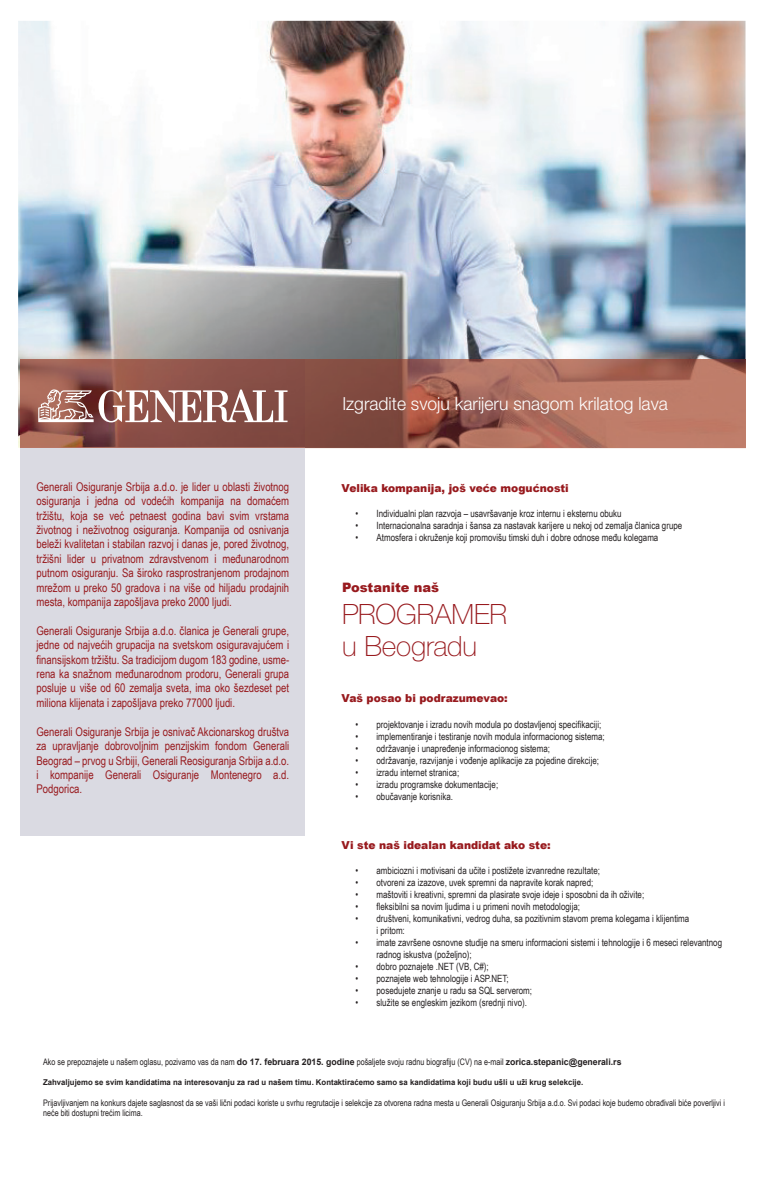
<style>
.page{position:relative;width:768px;height:1177px;background:#fff}
.page>*{position:absolute;margin:0;border:0;box-sizing:border-box;transform-origin:0 0}
.t1{font:100 28px/32px "Helvetica Neue";letter-spacing:-.005em;color:#981a1e}
.t2{font:300 18px "Helvetica Neue";color:#fff}
.t3{font:900 13px "Arial";color:#981a1e}
.t4{font:12px/14.4px "Arial Narrow";color:#981a1e;text-align:justify}
.t5{font:900 11px "Arial";color:#981a1e}
.t6{font:10px/12px "Arial Narrow";color:#231f20}
.t7{font:9px/10.8px "Arial Narrow";color:#231f20}
.t8{font:700 8px "Arial";color:#231f20}
.s1{font-family:"Arial";font-weight:700}
</style>
<div class="page">
<img style="left:18px;top:21px;width:728px;height:427px">
<div style="left:20px;top:448px;width:285px;height:387px;background:#dadae2"></div>
<img style="left:305px;top:359px;width:441px;height:89px">
<hr style="left:20px;top:448px;width:285px;height:1px;background:#b87666">
<img style="left:20px;top:359px;width:285px;height:89px">
<svg style="left:38px;top:389px;width:250px;height:33px"></svg>
<p class="t4" style="left:37px;top:479px;width:254px">Generali Osiguranje Srbija a.d.o. je lider u oblasti životnog osiguranja i jedna od vodećih kompanija na domaćem tržištu, koja se već petnaest godina bavi svim vrstama životnog i neživotnog osiguranja. Kompanija od osnivanja beleži kvalitetan i stabilan razvoj i danas je, pored životnog, tržišni lider u privatnom zdravstvenom i međunarodnom putnom osiguranju. Sa široko rasprostranjenom prodajnom mrežom u preko 50 gradova i na više od hiljadu prodajnih mesta, kompanija zapošljava preko 2000 ljudi.</p>
<p class="t4" style="left:37px;top:623px;width:254px">Generali Osiguranje Srbija a.d.o. članica je Generali grupe, jedne od najvećih grupacija na svetskom osiguravajućem i finansijskom tržištu. Sa tradicijom dugom 183 godine, usme&shy;rena ka snažnom međunarodnom prodoru, Generali grupa posluje u više od 60 zemalja sveta, ima oko šezdeset pet miliona klijenata i zapošljava preko 77000 ljudi.</p>
<p class="t4" style="left:37px;top:723px;width:254px">Generali Osiguranje Srbija je osnivač Akcionarskog društva za upravljanje dobrovoljnim penzijskim fondom Generali Beograd – prvog u Srbiji, Generali Reosiguranja Srbija a.d.o. i kompanije Generali Osiguranje Montenegro a.d.<br>Podgorica.</p>
<h2 class="t2" style="left:342px;top:393px;width:327px">Izgradite svoju karijeru snagom krilatog lava</h2>
<p class="t5" style="left:342px;top:480px;width:229px">Velika kompanija, još veće mogućnosti</p>
<p class="t6" style="left:356px;top:507px;width:268px">• Individualni plan razvoja – usavršavanje kroz internu i eksternu obuku</p>
<p class="t6" style="left:356px;top:519px;width:328px">• Internacionalna saradnja i šansa za nastavak karijere u nekoj od zemalja članica grupe</p>
<p class="t6" style="left:356px;top:531px;width:304px">• Atmosfera i okruženje koji promovišu timski duh i dobre odnose među kolegama</p>
<h3 class="t3" style="left:342px;top:578px;width:99px">Postanite naš</h3>
<h1 class="t1" style="left:342px;top:598px;width:167px">PROGRAMER u Beogradu</h1>
<p class="t5" style="left:342px;top:690px;width:168px">Vaš posao bi podrazumevao:</p>
<p class="t6" style="left:356px;top:717px;width:247px">• projektovanje i izradu novih modula po dostavljenoj specifikaciji;</p>
<p class="t6" style="left:356px;top:729px;width:251px">• implementiranje i testiranje novih modula informacionog sistema;</p>
<p class="t6" style="left:356px;top:741px;width:196px">• održavanje i unapređenje informacionog sistema;</p>
<p class="t6" style="left:356px;top:753px;width:245px">• održavanje, razvijanje i vođenje aplikacije za pojedine direkcije;</p>
<p class="t6" style="left:356px;top:765px;width:105px">• izradu internet stranica;</p>
<p class="t6" style="left:356px;top:777px;width:144px">• izradu programske dokumentacije;</p>
<p class="t6" style="left:356px;top:789px;width:99px">• obučavanje korisnika.</p>
<p class="t5" style="left:342px;top:836px;width:211px">Vi ste naš idealan kandidat ako ste:</p>
<p class="t6" style="left:356px;top:864px;width:246px">• ambiciozni i motivisani da učite i postižete izvanredne rezultate;</p>
<p class="t6" style="left:356px;top:876px;width:239px">• otvoreni za izazove, uvek spremni da napravite korak napred;</p>
<p class="t6" style="left:356px;top:888px;width:290px">• maštoviti i kreativni, spremni da plasirate svoje ideje i sposobni da ih oživite;</p>
<p class="t6" style="left:356px;top:900px;width:226px">• fleksibilni sa novim ljudima i u primeni novih metodologija;</p>
<p class="t6" style="left:377px;top:912px;width:314px;text-indent:-21px">• društveni, komunikativni, vedrog duha, sa pozitivnim stavom prema kolegama i klijentima i pritom:</p>
<p class="t6" style="left:377px;top:936px;width:347px;text-indent:-21px">• imate završene osnovne studije na smeru informacioni sistemi i tehnologije i 6 meseci relevantnog radnog iskustva (poželjno);</p>
<p class="t6" style="left:356px;top:960px;width:135px">• dobro poznajete .NET (VB, C#);</p>
<p class="t6" style="left:356px;top:972px;width:155px">• poznajete web tehnologije i ASP.NET;</p>
<p class="t6" style="left:356px;top:984px;width:178px">• posedujete znanje u radu sa SQL serverom;</p>
<p class="t6" style="left:356px;top:996px;width:173px">• služite se engleskim jezikom (srednji nivo).</p>
<p class="t7" style="left:43px;top:1055px;width:580px">Ako se prepoznajete u našem oglasu, pozivamo vas da nam <span class="s1">do 17. februara 2015. godine</span> pošaljete svoju radnu biografiju (CV) na e-mail <span class="s1">zorica.stepanic@generali.rs</span></p>
<p class="t8" style="left:43px;top:1077px;width:542px">Zahvaljujemo se svim kandidatima na interesovanju za rad u našem timu. Kontaktiraćemo samo sa kandidatima koji budu ušli u uži krug selekcije.</p>
<p class="t7" style="left:43px;top:1096px;width:683px">Prijavljivanjem na konkurs dajete saglasnost da se vaši lični podaci koriste u svrhu regrutacije i selekcije za otvorena radna mesta u Generali Osiguranju Srbija a.d.o. Svi podaci koje budemo obrađivali biće poverljivi i neće biti dostupni trećim licima.</p>
</div>
